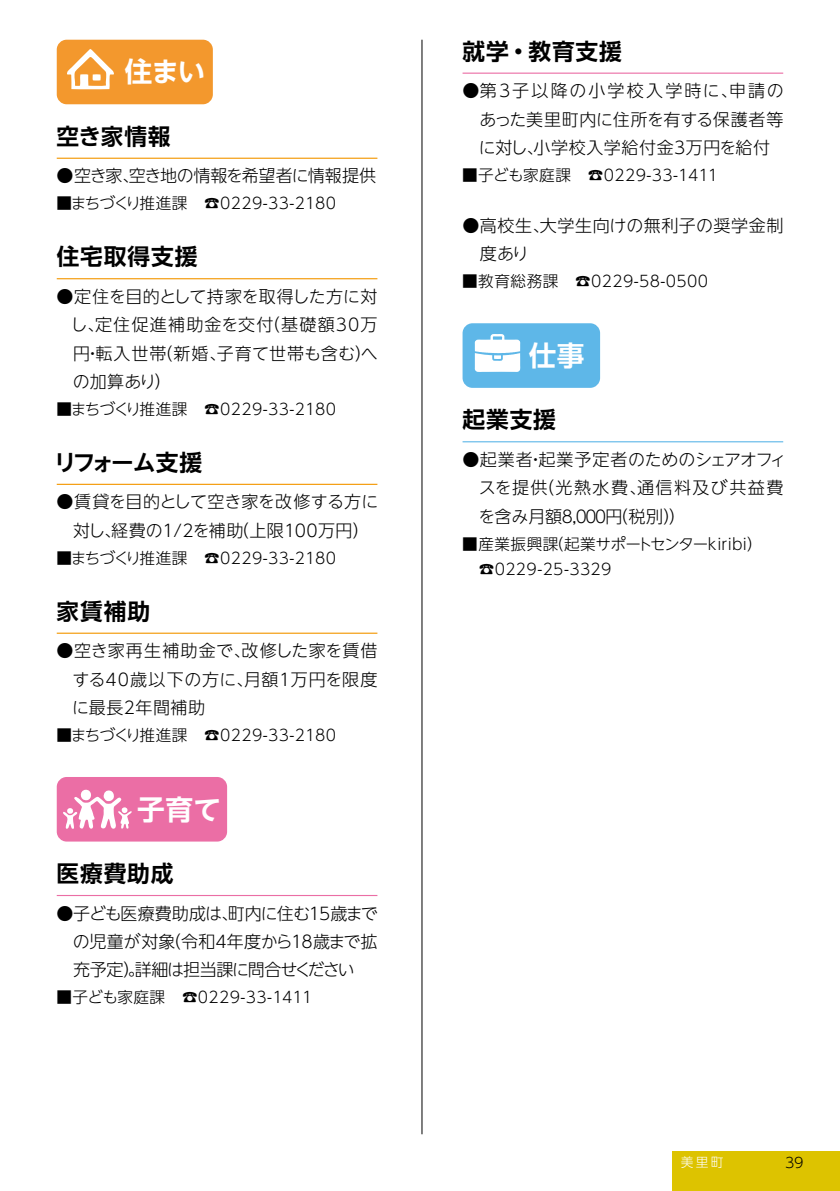
<style>
.page{position:relative;width:840px;height:1191px;background:#fff}
.page>*{position:absolute;margin:0;border:0;box-sizing:border-box;transform-origin:0 0}
.t1{font:700 27.6px "UD Shin Go NT Pro De";letter-spacing:.02em;color:#fff}
.t2{font:700 22.6px "UD Shin Go NT Pro De";letter-spacing:.04em;color:#000}
.t3{font:700 22.6px "UD Shin Go NT Pro De";letter-spacing:-.085em;color:#000}
.t4{font:300 17px/28.4px "UD Shin Go NT Pro";letter-spacing:.01em;color:#000;text-align:justify}
.t5{font:300 17px/28.4px "UD Shin Go NT Pro";letter-spacing:.03em;color:#000}
.t6{font:300 17px "UD Shin Go NT Pro";letter-spacing:-.04em;color:#000}
.t7{font:300 15.6px/25.6px "UD Shin Go NT Pro";letter-spacing:.02em;color:#000}
.t8{font:300 14.2px "UD Shin Go NT Pro";color:#000}
.t9{font:300 12.8px "UD Shin Go NT Pro";color:#fff}
</style>
<div class="page">
<div style="left:671px;top:1151px;width:168px;height:40px;background:#ddc300"></div>
<hr style="left:421px;top:40px;width:1px;height:1094px;background:#000">
<hr style="left:462px;top:73px;width:320px;height:1px;background:#eb6ea5">
<hr style="left:462px;top:441px;width:320px;height:1px;background:#5eb7e8">
<div style="left:462px;top:323px;width:137px;height:65px;background:#5eb7e8;border-radius:10px"></div>
<svg style="left:474px;top:334px;width:46px;height:38px"></svg>
<hr style="left:57px;top:158px;width:320px;height:1px;background:#f39700">
<hr style="left:57px;top:278px;width:320px;height:1px;background:#f39700">
<hr style="left:57px;top:484px;width:320px;height:1px;background:#f39700">
<hr style="left:57px;top:632px;width:320px;height:2px;background:#f39700">
<hr style="left:57px;top:895px;width:320px;height:1px;background:#eb6ea5">
<div style="left:57px;top:40px;width:156px;height:64px;background:#f3982d;border-radius:10px"></div>
<svg style="left:67px;top:49px;width:47px;height:40px"></svg>
<div style="left:92px;top:74px;width:9px;height:7px;background:#fff"></div>
<div style="left:57px;top:777px;width:170px;height:64px;background:#eb6ea5;border-radius:10px"></div>
<svg style="left:63px;top:789px;width:69px;height:40px"></svg>
<h1 class="t1" style="left:125px;top:50px;width:82px">住まい</h1>
<h2 class="t2" style="left:57px;top:118px;width:115px">空き家情報</h2>
<p class="t6" style="left:56px;top:162px;width:321px">●空き家、空き地の情報を希望者に情報提供</p>
<p class="t7" style="left:56px;top:190px;width:281px">■まちづくり推進課　☎0229-33-2180</p>
<h2 class="t2" style="left:57px;top:238px;width:142px">住宅取得支援</h2>
<p class="t4" style="left:71px;top:281px;width:308px;text-indent:-14px">●定住を目的として持家を取得した方に対し、定住促進補助金を交付（基礎額30万円・転入世帯（新婚、子育て世帯も含む）への加算あり）</p>
<p class="t7" style="left:56px;top:396px;width:281px">■まちづくり推進課　☎0229-33-2180</p>
<h2 class="t3" style="left:54px;top:444px;width:150px">リフォーム支援</h2>
<p class="t4" style="left:56px;top:487px;width:323px;text-align:center">●賃貸を目的として空き家を改修する方に対し、経費の1/2を補助（上限100万円）</p>
<p class="t7" style="left:56px;top:544px;width:281px">■まちづくり推進課　☎0229-33-2180</p>
<h2 class="t2" style="left:57px;top:593px;width:95px">家賃補助</h2>
<p class="t4" style="left:72px;top:636px;width:307px;text-indent:-16px">●空き家再生補助金で、改修した家を賃借する40歳以下の方に、月額1万円を限度に最長2年間補助</p>
<p class="t7" style="left:56px;top:722px;width:281px">■まちづくり推進課　☎0229-33-2180</p>
<h1 class="t1" style="left:137px;top:787px;width:85px">子育て</h1>
<h2 class="t2" style="left:56px;top:855px;width:118px">医療費助成</h2>
<p class="t4" style="left:73px;top:898px;width:306px;text-indent:-16px">●子ども医療費助成は、町内に住む15歳までの児童が対象（令和4年度から18歳まで拡充予定）。詳細は担当課に問合せください</p>
<p class="t7" style="left:56px;top:984px;width:257px">■子ども家庭課　☎0229-33-1411</p>
<h2 class="t2" style="left:462px;top:33px;width:161px">就学・教育支援</h2>
<p class="t4" style="left:478px;top:76px;width:306px;text-indent:-16px">●第3子以降の小学校入学時に、申請のあった美里町内に住所を有する保護者等に対し、小学校入学給付金3万円を給付</p>
<p class="t7" style="left:462px;top:162px;width:257px">■子ども家庭課　☎0229-33-1411</p>
<p class="t5" style="left:479px;top:211px;width:305px;text-indent:-18px">●高校生、大学生向けの無利子の奨学金制度あり</p>
<p class="t7" style="left:462px;top:268px;width:247px">■教育総務課　☎0229-58-0500</p>
<h1 class="t1" style="left:528px;top:333px;width:57px">仕事</h1>
<h2 class="t2" style="left:462px;top:401px;width:95px">起業支援</h2>
<p class="t4" style="left:478px;top:444px;width:309px;text-align:left;text-indent:-16px">●起業者・起業予定者のためのシェアオフィスを提供（光熱水費、通信料及び共益費を含み月額８，０００円（税別））</p>
<p class="t7" style="left:462px;top:530px;width:302px">■産業振興課（起業サポートセンターkiribi）　☎0229-25-3329</p>
<p class="t9" style="left:680px;top:1151px;width:44px">美里町</p>
<p class="t8" style="left:784px;top:1150px;width:20px">39</p>
</div>
